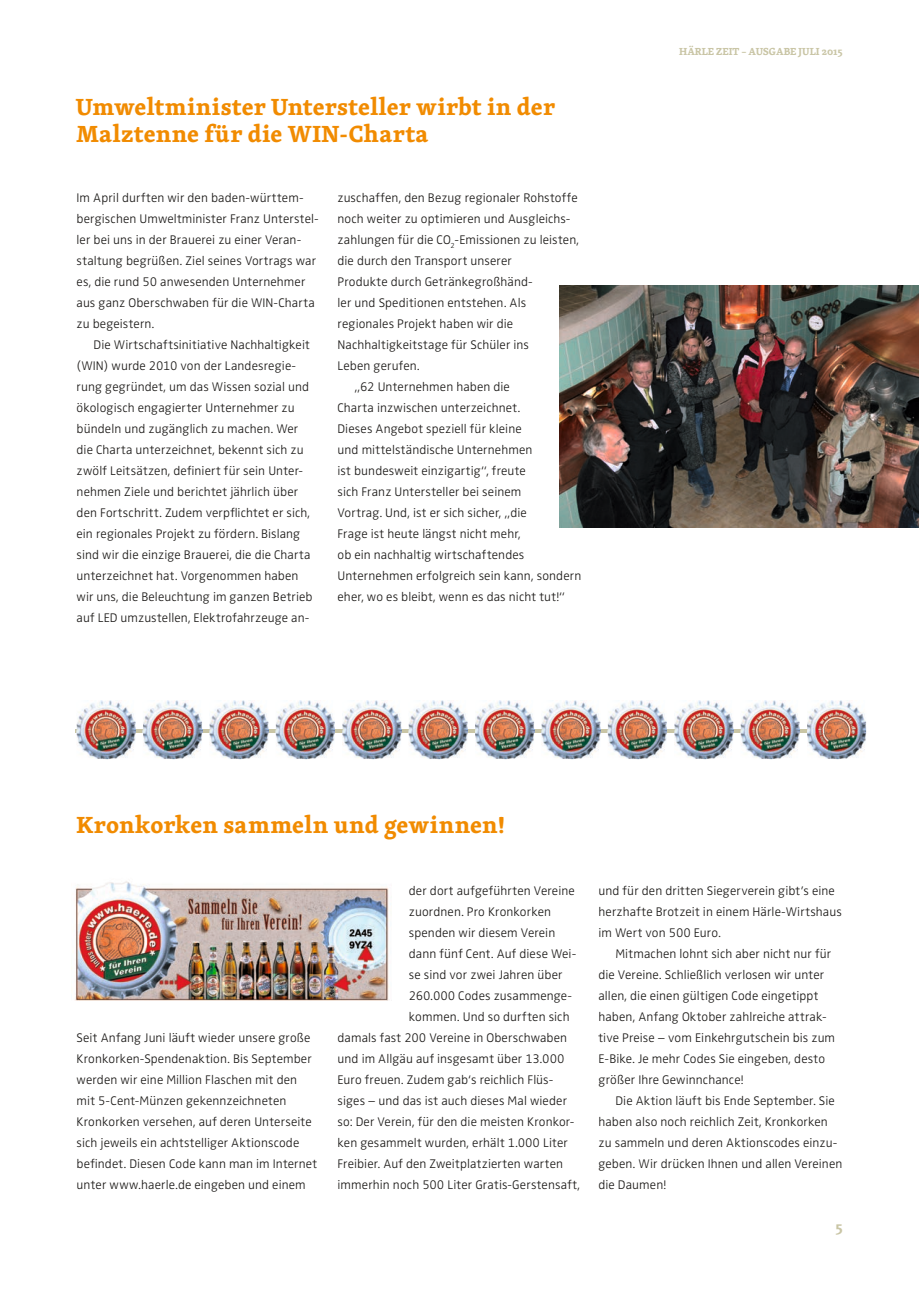
<style>
.page{position:relative;width:919px;height:1289px;background:#fff}
.page>*{position:absolute;margin:0;border:0;box-sizing:border-box;transform-origin:0 0}
.t1{font:700 24px/27px "Skolar Basic";letter-spacing:.015em;color:#f18b00}
.t2{font:700 15px "Skolar Basic";color:#c9c5a5}
.t3{font:300 12.9px/21px "Zwo";letter-spacing:.01em;color:#1b1917}
.t4{font:700 10.5px "Skolar Basic";color:#c9c5a5}
</style>
<div class="page">
<hr style="left:75px;top:729px;width:767px;height:3px;background:#c9c5a5">
<img style="left:75px;top:881px;width:314px;height:119px">
<img style="left:559px;top:286px;width:359px;height:241px">
<img style="left:77px;top:700px;width:59px;height:59px">
<img style="left:77px;top:729px;width:59px;height:3px">
<img style="left:276px;top:700px;width:59px;height:59px">
<img style="left:276px;top:729px;width:59px;height:3px">
<img style="left:475px;top:700px;width:59px;height:59px">
<img style="left:475px;top:729px;width:59px;height:3px">
<img style="left:674px;top:700px;width:59px;height:59px">
<img style="left:674px;top:729px;width:59px;height:3px">
<img style="left:143px;top:700px;width:59px;height:59px">
<img style="left:143px;top:729px;width:59px;height:3px">
<img style="left:209px;top:700px;width:59px;height:59px">
<img style="left:209px;top:729px;width:59px;height:3px">
<img style="left:342px;top:700px;width:59px;height:59px">
<img style="left:342px;top:729px;width:59px;height:3px">
<img style="left:541px;top:700px;width:59px;height:59px">
<img style="left:541px;top:729px;width:59px;height:3px">
<img style="left:740px;top:700px;width:59px;height:59px">
<img style="left:740px;top:729px;width:59px;height:3px">
<img style="left:408px;top:700px;width:59px;height:59px">
<img style="left:408px;top:729px;width:59px;height:3px">
<img style="left:607px;top:700px;width:59px;height:59px">
<img style="left:607px;top:729px;width:59px;height:3px">
<img style="left:807px;top:700px;width:59px;height:59px">
<img style="left:807px;top:729px;width:35px;height:3px">
<h1 class="t1" style="left:76px;top:94px;width:480px">Umweltminister Untersteller wirbt in der<br>Malztenne für die WIN-Charta</h1>
<p class="t3" style="left:77px;top:187px;width:244px">Im April durften wir den baden-württem&shy;bergischen Umweltminister Franz Unterstel&shy;ler bei uns in der Brauerei zu einer Veran&shy;staltung begrüßen. Ziel seines Vortrags war es, die rund 50 anwesenden Unternehmer aus ganz Oberschwaben für die WIN-Charta zu begeistern.</p>
<p class="t3" style="left:77px;top:334px;width:237px;text-indent:17px">Die Wirtschaftsinitiative Nachhaltigkeit (WIN) wurde 2010 von der Landesregie&shy;rung gegründet, um das Wissen sozial und ökologisch engagierter Unternehmer zu bündeln und zugänglich zu machen. Wer die Charta unterzeichnet, bekennt sich zu zwölf Leitsätzen, definiert für sein Unter&shy;nehmen Ziele und berichtet jährlich über den Fortschritt. Zudem verpflichtet er sich, ein regionales Projekt zu fördern. Bislang sind wir die einzige Brauerei, die die Charta unterzeichnet hat. Vorgenommen haben wir uns, die Beleuchtung im ganzen Betrieb auf LED umzustellen, Elektrofahrzeuge an-</p>
<p class="t3" style="left:337px;top:187px;width:242px">zuschaffen, den Bezug regionaler Rohstoffe</p>
<p class="t3" style="left:337px;top:208px;width:234px">noch weiter zu optimieren und Ausgleichs-</p>
<p class="t3" style="left:337px;top:229px;width:243px">zahlungen für die CO<sub>2</sub>-Emissionen zu leisten,</p>
<p class="t3" style="left:337px;top:250px;width:176px">die durch den Transport unserer</p>
<p class="t3" style="left:337px;top:271px;width:197px">Produkte durch Getränkegroßhänd-</p>
<p class="t3" style="left:337px;top:292px;width:190px">ler und Speditionen entstehen. Als</p>
<p class="t3" style="left:337px;top:313px;width:177px">regionales Projekt haben wir die</p>
<p class="t3" style="left:337px;top:334px;width:193px">Nachhaltigkeitstage für Schüler ins</p>
<p class="t3" style="left:337px;top:355px;width:84px">Leben gerufen.</p>
<p class="t3" style="left:354px;top:376px;width:157px">„62 Unternehmen haben die</p>
<p class="t3" style="left:337px;top:397px;width:184px">Charta inzwischen unterzeichnet.</p>
<p class="t3" style="left:337px;top:418px;width:186px">Dieses Angebot speziell für kleine</p>
<p class="t3" style="left:337px;top:439px;width:196px">und mittelständische Unternehmen</p>
<p class="t3" style="left:337px;top:460px;width:190px">ist bundesweit einzigartig“, freute</p>
<p class="t3" style="left:337px;top:481px;width:185px">sich Franz Untersteller bei seinem</p>
<p class="t3" style="left:337px;top:502px;width:191px">Vortrag. Und, ist er sich sicher, „die</p>
<p class="t3" style="left:337px;top:523px;width:185px">Frage ist heute längst nicht mehr,</p>
<p class="t3" style="left:337px;top:544px;width:188px">ob ein nachhaltig wirtschaftendes</p>
<p class="t3" style="left:337px;top:565px;width:245px">Unternehmen erfolgreich sein kann, sondern</p>
<p class="t3" style="left:337px;top:586px;width:229px">eher, wo es bleibt, wenn es das nicht tut!“</p>
<p class="t4" style="left:679px;top:44px;width:165px">HÄRLE ZEIT – AUSGABE JULI 2015</p>
<h1 class="t1" style="left:76px;top:811px;width:430px">Kronkorken sammeln und gewinnen!</h1>
<p class="t3" style="left:77px;top:1027px;width:242px">Seit Anfang Juni läuft wieder unsere große Kronkorken-Spendenaktion. Bis September werden wir eine Million Flaschen mit den mit 5-Cent-Münzen gekennzeichneten Kronkorken versehen, auf deren Unterseite sich jeweils ein achtstelliger Aktionscode befindet. Diesen Code kann man im Internet unter www.haerle.de eingeben und einem</p>
<p class="t3" style="left:409px;top:880px;width:167px">der dort aufgeführten Vereine</p>
<p class="t3" style="left:409px;top:901px;width:144px">zuordnen. Pro Kronkorken</p>
<p class="t3" style="left:409px;top:922px;width:148px">spenden wir diesem Verein</p>
<p class="t3" style="left:409px;top:943px;width:169px">dann fünf Cent. Auf diese Wei-</p>
<p class="t3" style="left:409px;top:964px;width:155px">se sind vor zwei Jahren über</p>
<p class="t3" style="left:409px;top:985px;width:165px">260.000 Codes zusammenge-</p>
<p class="t3" style="left:409px;top:1006px;width:162px">kommen. Und so durften sich</p>
<p class="t3" style="left:337px;top:1027px;width:231px">damals fast 200 Vereine in Oberschwaben</p>
<p class="t3" style="left:337px;top:1048px;width:228px">und im Allgäu auf insgesamt über 13.000</p>
<p class="t3" style="left:337px;top:1069px;width:217px">Euro freuen. Zudem gab‘s reichlich Flüs-</p>
<p class="t3" style="left:337px;top:1090px;width:231px">siges – und das ist auch dieses Mal wieder</p>
<p class="t3" style="left:337px;top:1111px;width:238px">so: Der Verein, für den die meisten Kronkor-</p>
<p class="t3" style="left:337px;top:1132px;width:232px">ken gesammelt wurden, erhält 1.000 Liter</p>
<p class="t3" style="left:337px;top:1153px;width:227px">Freibier. Auf den Zweitplatzierten warten</p>
<p class="t3" style="left:337px;top:1174px;width:244px">immerhin noch 500 Liter Gratis-Gerstensaft,</p>
<p class="t3" style="left:598px;top:880px;width:245px">und für den dritten Siegerverein gibt’s eine herzhafte Brotzeit in einem Härle-Wirtshaus im Wert von 500 Euro.</p>
<p class="t3" style="left:598px;top:943px;width:238px;text-indent:17px">Mitmachen lohnt sich aber nicht nur für die Vereine. Schließlich verlosen wir unter allen, die einen gültigen Code eingetippt haben, Anfang Oktober zahlreiche attrak&shy;tive Preise – vom Einkehrgutschein bis zum E-Bike. Je mehr Codes Sie eingeben, desto größer Ihre Gewinnchance!</p>
<p class="t3" style="left:598px;top:1090px;width:245px;text-indent:17px">Die Aktion läuft bis Ende September. Sie haben also noch reichlich Zeit, Kronkorken zu sammeln und deren Aktionscodes einzu&shy;geben. Wir drücken Ihnen und allen Vereinen die Daumen!</p>
<p class="t2" style="left:835px;top:1217px;width:8px">5</p>
</div>
